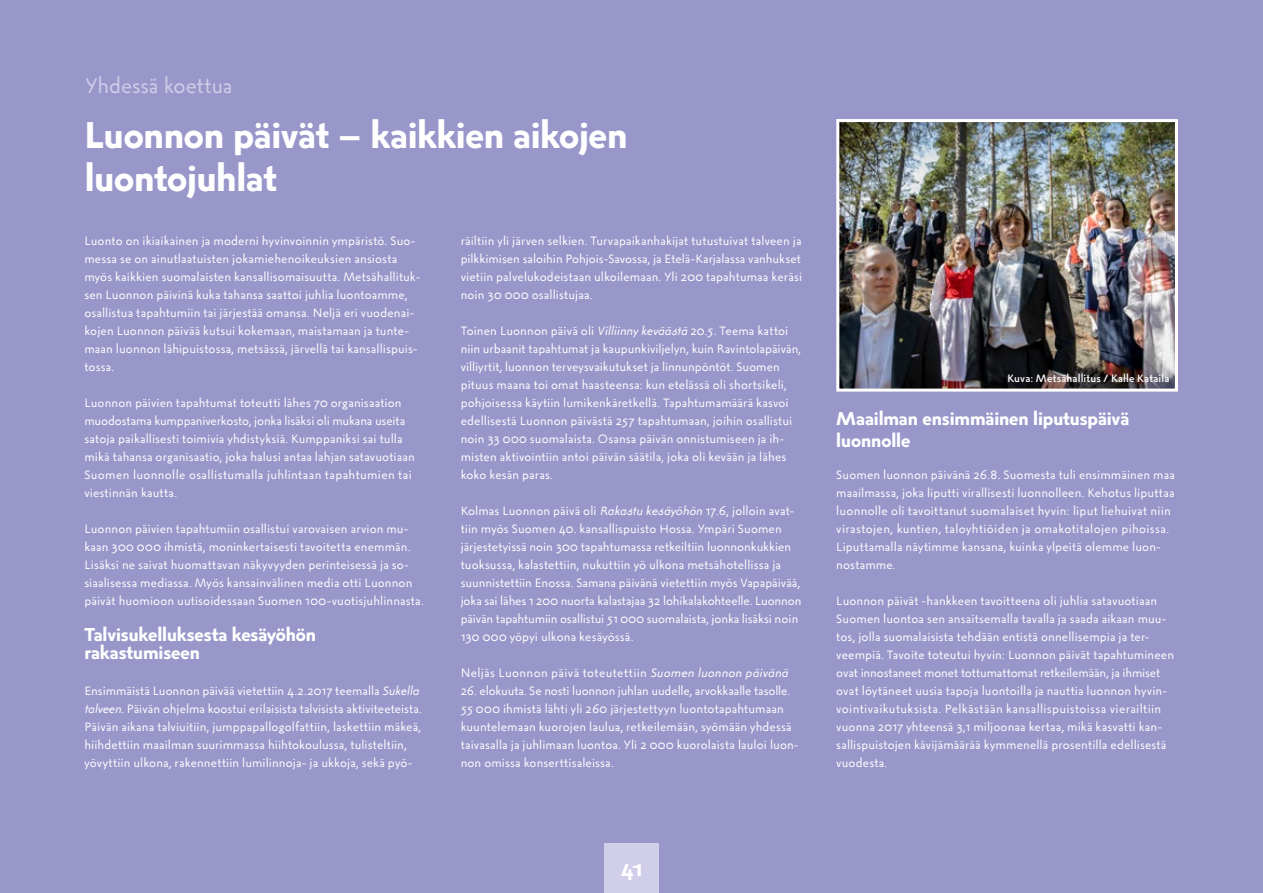
<style>
.page{position:relative;width:1263px;height:893px;background:#9997ca}
.page>*{position:absolute;margin:0;border:0;box-sizing:border-box;transform-origin:0 0}
.t1{font:36px/43.5px "Suomi 100 Groteski Bold";letter-spacing:-.01em;color:#fff}
.t2{font:21px "Suomi 100 Groteski Regular";letter-spacing:-.005em;color:#d0cee9}
.t3{font:21px "Suomi 100 Groteski Bold";color:#fff}
.t4{font:18px/18px "Suomi 100 Groteski Bold";letter-spacing:-.005em;color:#fff}
.t5{font:12px/18px "Suomi 100 Groteski Regular";letter-spacing:.01em;color:#fff}
.t6{font:12px "Suomi 100 Groteski Regular";letter-spacing:.03em;color:#fff}
.t7{font:10.5px "Suomi 100 Groteski Medium";letter-spacing:.015em;color:#fff}
.s1{font-family:"Suomi 100 Groteski Italic"}
</style>
<div class="page">
<div style="left:604px;top:843px;width:55px;height:50px;background:#d0cee9"></div>
<img style="left:840px;top:123px;width:334px;height:265px">
<div style="left:836px;top:119px;width:342px;height:273px;border:3px solid #fff"></div>
<h2 class="t2" style="left:85px;top:69px;width:149px">Yhdessä koettua</h2>
<h1 class="t1" style="left:85px;top:111px;width:544px">Luonnon päivät – kaikkien aikojen luontojuhlat</h1>
<p class="t5" style="left:84px;top:231px;width:338px">Luonto on ikiaikainen ja moderni hyvinvoinnin ympäristö. Suo&shy;messa se on ainutlaatuisten jokamiehenoikeuksien ansiosta myös kaikkien suomalaisten kansallisomaisuutta. Metsähallituk&shy;sen Luonnon päivinä kuka tahansa saattoi juhlia luontoamme, osallistua tapahtumiin tai järjestää omansa. Neljä eri vuodenai&shy;kojen Luonnon päivää kutsui kokemaan, maistamaan ja tunte&shy;maan luonnon lähipuistossa, metsässä, järvellä tai kansallispuis&shy;tossa.</p>
<p class="t5" style="left:84px;top:393px;width:332px">Luonnon päivien tapahtumat toteutti lähes 70 organisaation muodostama kumppaniverkosto, jonka lisäksi oli mukana useita satoja paikallisesti toimivia yhdistyksiä. Kumppaniksi sai tulla mikä tahansa organisaatio, joka halusi antaa lahjan satavuotiaan Suomen luonnolle osallistumalla juhlintaan tapahtumien tai viestinnän kautta.</p>
<p class="t5" style="left:84px;top:519px;width:341px">Luonnon päivien tapahtumiin osallistui varovaisen arvion mu&shy;kaan 300 000 ihmistä, moninkertaisesti tavoitetta enemmän.<br>Lisäksi ne saivat huomattavan näkyvyyden perinteisessä ja so&shy;siaalisessa mediassa. Myös kansainvälinen media otti Luonnon päivät huomioon uutisoidessaan Suomen 100-vuotisjuhlinnasta.</p>
<h3 class="t4" style="left:84px;top:625px;width:233px">Talvisukelluksesta kesäyöhön rakastumiseen</h3>
<p class="t5" style="left:84px;top:681px;width:339px">Ensimmäistä Luonnon päivää vietettiin 4.2.2017 teemalla <span class="s1">Sukella talveen.</span> Päivän ohjelma koostui erilaisista talvisista aktiviteeteista.<br>Päivän aikana talviuitiin, jumppapallogolfattiin, laskettiin mäkeä, hiihdettiin maailman suurimmassa hiihtokoulussa, tulisteltiin, yövyttiin ulkona, rakennettiin lumilinnoja- ja ukkoja, sekä pyö-</p>
<p class="t5" style="left:461px;top:231px;width:343px;text-align:justify">räiltiin yli järven selkien. Turvapaikanhakijat tutustuivat talveen ja pilkkimisen saloihin Pohjois-Savossa, ja Etelä-Karjalassa vanhukset vietiin palvelukodeistaan ulkoilemaan. Yli 200 tapahtumaa keräsi noin 30 000 osallistujaa.</p>
<p class="t5" style="left:461px;top:321px;width:342px">Toinen Luonnon päivä oli <span class="s1">Villiinny keväästä</span> 20.5. Teema kattoi niin urbaanit tapahtumat ja kaupunkiviljelyn, kuin Ravintolapäivän, villiyrtit, luonnon terveysvaikutukset ja linnunpöntöt. Suomen pituus maana toi omat haasteensa: kun etelässä oli shortsikeli, pohjoisessa käytiin lumikenkäretkellä. Tapahtumamäärä kasvoi edellisestä Luonnon päivästä 257 tapahtumaan, joihin osallistui noin 33 000 suomalaista. Osansa päivän onnistumiseen ja ih&shy;misten aktivointiin antoi päivän säätila, joka oli kevään ja lähes koko kesän paras.</p>
<p class="t5" style="left:461px;top:501px;width:342px">Kolmas Luonnon päivä oli <span class="s1">Rakastu kesäyöhön</span> 17.6, jolloin avat&shy;tiin myös Suomen 40. kansallispuisto Hossa. Ympäri Suomen järjestetyissä noin 300 tapahtumassa retkeiltiin luonnonkukkien tuoksussa, kalastettiin, nukuttiin yö ulkona metsähotellissa ja suunnistettiin Enossa. Samana päivänä vietettiin myös Vapapäivää, joka sai lähes 1 200 nuorta kalastajaa 32 lohikalakohteelle. Luonnon päivän tapahtumiin osallistui 51 000 suomalaista, jonka lisäksi noin 130 000 yöpyi ulkona kesäyössä.</p>
<p class="t6" style="left:461px;top:663px;width:329px">Neljäs Luonnon päivä toteutettiin <span class="s1">Suomen luonnon päivänä</span></p>
<p class="t5" style="left:461px;top:681px;width:340px">26. elokuuta. Se nosti luonnon juhlan uudelle, arvokkaalle tasolle.<br>55 000 ihmistä lähti yli 260 järjestettyyn luontotapahtumaan kuuntelemaan kuorojen laulua, retkeilemään, syömään yhdessä taivasalla ja juhlimaan luontoa. Yli 2 000 kuorolaista lauloi luon&shy;non omissa konserttisaleissa.</p>
<p class="t7" style="left:1007px;top:370px;width:163px">Kuva: Metsähallitus / Kalle Kataila</p>
<h3 class="t4" style="left:836px;top:407px;width:295px;line-height:21.6px">Maailman ensimmäinen liputuspäivä luonnolle</h3>
<p class="t5" style="left:836px;top:465px;width:340px">Suomen luonnon päivänä 26.8. Suomesta tuli ensimmäinen maa maailmassa, joka liputti virallisesti luonnolleen. Kehotus liputtaa luonnolle oli tavoittanut suomalaiset hyvin: liput liehuivat niin virastojen, kuntien, taloyhtiöiden ja omakotitalojen pihoissa.<br>Liputtamalla näytimme kansana, kuinka ylpeitä olemme luon&shy;nostamme.</p>
<p class="t5" style="left:836px;top:591px;width:339px">Luonnon päivät -hankkeen tavoitteena oli juhlia satavuotiaan Suomen luontoa sen ansaitsemalla tavalla ja saada aikaan muu&shy;tos, jolla suomalaisista tehdään entistä onnellisempia ja ter&shy;veempiä. Tavoite toteutui hyvin: Luonnon päivät tapahtumineen ovat innostaneet monet tottumattomat retkeilemään, ja ihmiset ovat löytäneet uusia tapoja luontoilla ja nauttia luonnon hyvin&shy;vointivaikutuksista. Pelkästään kansallispuistoissa vierailtiin vuonna 2017 yhteensä 3,1 miljoonaa kertaa, mikä kasvatti kan&shy;sallispuistojen kävijämäärää kymmenellä prosentilla edellisestä vuodesta.</p>
<h2 class="t3" style="left:621px;top:851px;width:23px">41</h2>
</div>
